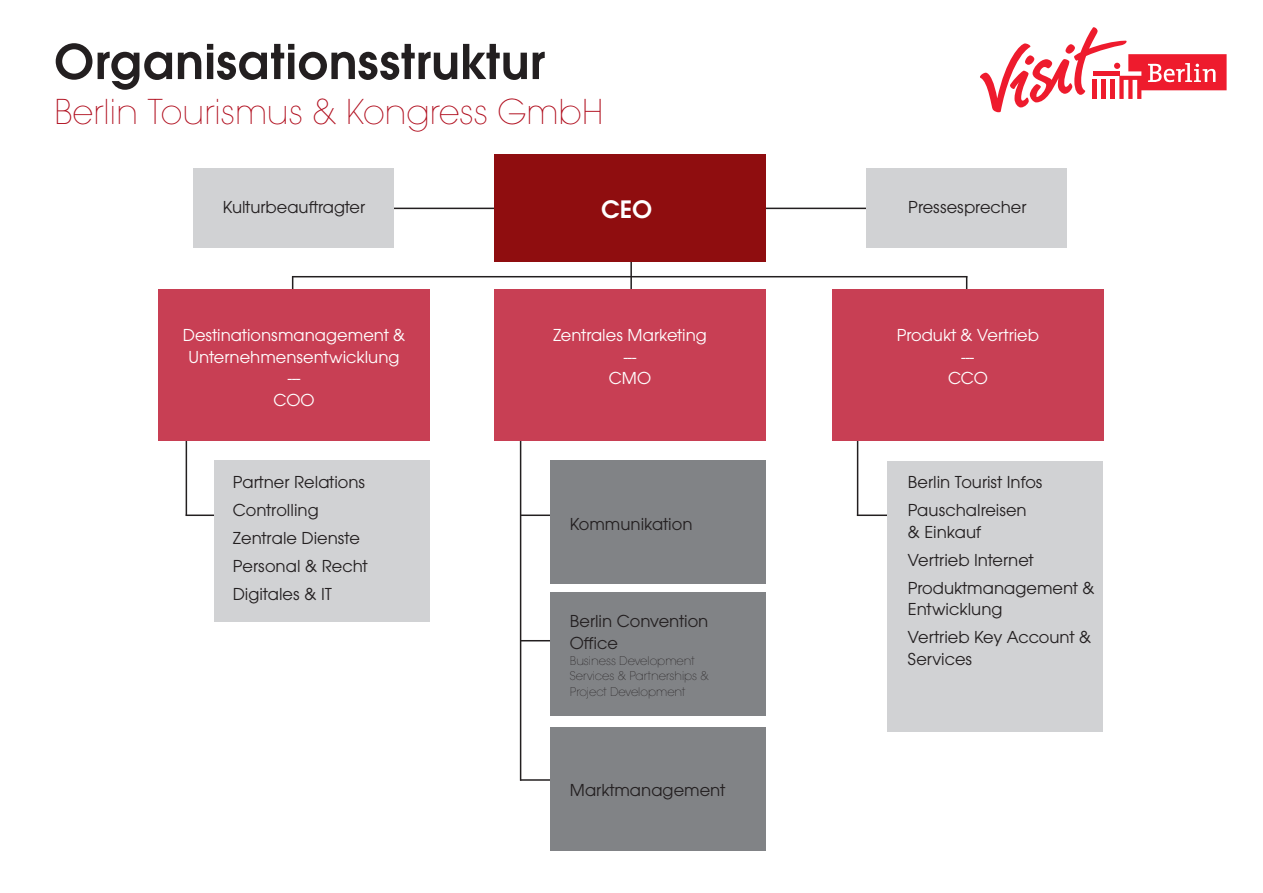
<style>
.page{position:relative;width:1263px;height:893px;background:#fff}
.page>*{position:absolute;margin:0;border:0;box-sizing:border-box;transform-origin:0 0}
.t1{font:600 52.5px "Avalon";color:#231f20}
.t2{font:200 37.5px "Avalon";color:#b00d1d}
.t3{font:600 26.25px "Avalon";color:#fff}
.t4{font:18px/27.9px "Avalon";color:#231f20}
.t5{font:18px/21.6px "Avalon";color:#fff;text-align:center}
.t6{font:200 13.2px/15.8px "Avalon";color:#231f20}
</style>
<div class="page">
<hr style="left:369px;top:208px;width:508px;height:1px;background:#231f20">
<hr style="left:186px;top:514px;width:35px;height:2px;background:#231f20">
<hr style="left:520px;top:514px;width:36px;height:2px;background:#231f20">
<hr style="left:857px;top:514px;width:36px;height:2px;background:#231f20">
<hr style="left:520px;top:640px;width:36px;height:1px;background:#231f20">
<hr style="left:520px;top:779px;width:36px;height:2px;background:#231f20">
<hr style="left:292px;top:276px;width:675px;height:1px;background:#231f20">
<hr style="left:630px;top:197px;width:2px;height:130px;background:#231f20">
<hr style="left:292px;top:276px;width:1px;height:57px;background:#231f20">
<hr style="left:186px;top:420px;width:1px;height:96px;background:#231f20">
<hr style="left:857px;top:420px;width:1px;height:96px;background:#231f20">
<hr style="left:520px;top:420px;width:1px;height:361px;background:#231f20">
<hr style="left:966px;top:276px;width:1px;height:57px;background:#231f20">
<div style="left:494px;top:155px;width:272px;height:107px;background:#8f0d0f"></div>
<div style="left:866px;top:169px;width:200px;height:79px;background:#d1d2d4"></div>
<div style="left:194px;top:169px;width:200px;height:79px;background:#d1d2d4"></div>
<div style="left:158px;top:289px;width:271px;height:152px;background:#c83f54"></div>
<div style="left:494px;top:289px;width:271px;height:152px;background:#c83f54"></div>
<div style="left:550px;top:461px;width:215px;height:123px;background:#818386"></div>
<div style="left:887px;top:461px;width:216px;height:270px;background:#d1d2d4"></div>
<div style="left:214px;top:461px;width:215px;height:161px;background:#d1d2d4"></div>
<div style="left:550px;top:592px;width:215px;height:124px;background:#818386"></div>
<div style="left:550px;top:727px;width:215px;height:123px;background:#818386"></div>
<div style="left:832px;top:289px;width:271px;height:152px;background:#c83f54"></div>
<svg style="left:980px;top:27px;width:246px;height:85px"></svg>
<h1 class="t1" style="left:54px;top:31px;width:493px">Organisationsstruktur</h1>
<h2 class="t2" style="left:54px;top:91px;width:551px">Berlin Tourismus &amp; Kongress GmbH</h2>
<p class="t4" style="left:223px;top:193px;width:144px">Kulturbeauftragter</p>
<h3 class="t3" style="left:601px;top:193px;width:53px">CEO</h3>
<p class="t5" style="left:183px;top:324px;width:224px">Destinationsmanagement &amp;<br>Unternehmensentwicklung ---<br>COO</p>
<p class="t5" style="left:553px;top:324px;width:155px">Zentrales Marketing ---<br>CMO</p>
<p class="t4" style="left:233px;top:468px;width:136px">Partner Relations<br>Controlling<br>Zentrale Dienste<br>Personal &amp; Recht<br>Digitales &amp; IT</p>
<p class="t4" style="left:570px;top:510px;width:124px">Kommunikation</p>
<p class="t4" style="left:570px;top:610px;width:140px;line-height:21.6px">Berlin Convention<br>Office</p>
<p class="t6" style="left:570px;top:652px;width:141px">Business Development<br>Services &amp; Partnerships &amp;<br>Project Development</p>
<p class="t4" style="left:570px;top:776px;width:157px">Marktmanagement</p>
<p class="t4" style="left:908px;top:193px;width:120px">Pressesprecher</p>
<p class="t5" style="left:897px;top:324px;width:144px">Produkt &amp; Vertrieb ---<br>CCO</p>
<p class="t4" style="left:908px;top:468px;width:136px">Berlin Tourist Infos<br>Pauschalreisen</p>
<p class="t4" style="left:908px;top:518px;width:188px">&amp; Einkauf<br>Vertrieb Internet<br>Produktmanagement &amp;</p>
<p class="t4" style="left:908px;top:596px;width:185px">Entwicklung<br>Vertrieb Key Account &amp;</p>
<p class="t4" style="left:908px;top:645px;width:66px">Services</p>
</div>
